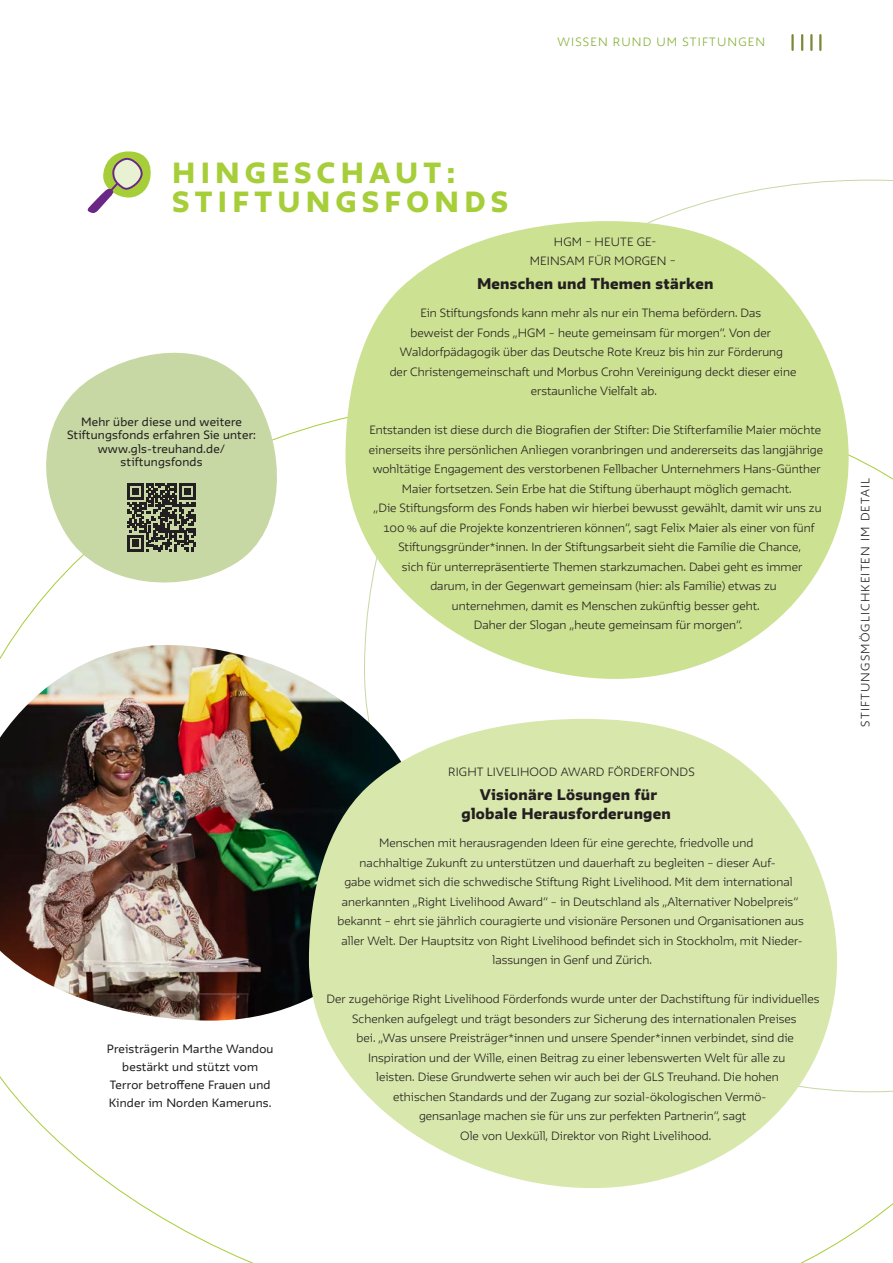
<style>
.page{position:relative;width:893px;height:1263px;background:#fff}
.page>*{position:absolute;margin:0;border:0;box-sizing:border-box;transform-origin:0 0}
.t1{font:900 25.5px/29.1px "GLS Irma";letter-spacing:.21em;color:#a6ce39}
.t2{font:900 13.5px/19.5px "GLS Irma";letter-spacing:.02em;color:#231f20;text-align:center}
.t3{font:300 10.5px/19.5px "GLS Irma";letter-spacing:.005em;color:#231f20;text-align:center}
.t4{font:10.5px/13.5px "GLS Irma";letter-spacing:.02em;color:#231f20;text-align:center}
.t5{font:300 10.5px "GLS Irma";letter-spacing:.11em;color:#231f20}
.t6{font:300 10.5px "GLS Irma";letter-spacing:.11em;color:#82ae32}
</style>
<div class="page">
<svg style="left:345px;top:221px;width:504px;height:458px;fill:#cce191"></svg>
<svg style="left:88px;top:151px;width:63px;height:62px"></svg>
<svg style="left:44px;top:352px;width:244px;height:243px;fill:#c7d8a4"></svg>
<svg style="left:127px;top:483px;width:69px;height:69px;background:#5f6350"></svg>
<img style="left:0;top:645px;width:421px;height:375px">
<svg style="left:309px;top:719px;width:528px;height:469px;fill:#d8e7ab"></svg>
<hr style="left:791px;top:35px;width:3px;height:15px;background:#7b8937">
<hr style="left:810px;top:35px;width:3px;height:15px;background:#7b8937">
<svg style="left:801px;top:35px;width:2px;height:15px"></svg>
<svg style="left:819px;top:35px;width:2px;height:15px"></svg>
<p class="t6" style="left:558px;top:35px;width:209px">WISSEN RUND UM STIFTUNGEN</p>
<h1 class="t1" style="left:172px;top:157px;width:338px">HINGESCHAUT:<br>STIFTUNGSFONDS</h1>
<p class="t4" style="left:67px;top:415px;width:190px">Mehr über diese und weitere<br>Stiftungsfonds erfahren Sie unter: www.gls-treuhand.de/ stiftungsfonds</p>
<p class="t4" style="left:107px;top:1039px;width:168px;line-height:18px">Preisträgerin Marthe Wandou bestärkt und stützt vom<br>Terror betroffene Frauen und<br>Kinder im Norden Kameruns.</p>
<p class="t3" style="left:530px;top:232px;width:148px">HGM – HEUTE GE-<br>MEINSAM FÜR MORGEN –</p>
<p class="t2" style="left:477px;top:274px;width:238px">Menschen und Themen stärken</p>
<p class="t3" style="left:390px;top:303px;width:408px">Ein Stiftungsfonds kann mehr als nur ein Thema befördern. Das<br>beweist der Fonds „HGM – heute gemeinsam für morgen“. Von der Waldorfpädagogik über das Deutsche Rote Kreuz bis hin zur Förderung<br>der Christengemeinschaft und Morbus Crohn Vereinigung deckt dieser eine erstaunliche Vielfalt ab.</p>
<p class="t3" style="left:369px;top:420px;width:453px">Entstanden ist diese durch die Biografien der Stifter: Die Stifterfamilie Maier möchte</p>
<p class="t3" style="left:369px;top:439px;width:456px">einerseits ihre persönlichen Anliegen voranbringen und andererseits das langjährige</p>
<p class="t3" style="left:373px;top:459px;width:449px">wohltätige Engagement des verstorbenen Fellbacher Unternehmers Hans-Günther</p>
<p class="t3" style="left:402px;top:478px;width:391px">Maier fortsetzen. Sein Erbe hat die Stiftung überhaupt möglich gemacht.</p>
<p class="t3" style="left:373px;top:498px;width:450px">„Die Stiftungsform des Fonds haben wir hierbei bewusst gewählt, damit wir uns zu</p>
<p class="t3" style="left:383px;top:517px;width:433px">100 % auf die Projekte konzentrieren können“, sagt Felix Maier als einer von fünf</p>
<p class="t3" style="left:398px;top:537px;width:404px">Stiftungsgründer*innen. In der Stiftungsarbeit sieht die Familie die Chance,</p>
<p class="t3" style="left:402px;top:556px;width:402px">sich für unterrepräsentierte Themen starkzumachen. Dabei geht es immer</p>
<p class="t3" style="left:430px;top:576px;width:348px">darum, in der Gegenwart gemeinsam (hier: als Familie) etwas zu</p>
<p class="t3" style="left:452px;top:595px;width:309px">unternehmen, damit es Menschen zukünftig besser geht.</p>
<p class="t3" style="left:474px;top:615px;width:270px">Daher der Slogan „heute gemeinsam für morgen“.</p>
<p class="t3" style="left:448px;top:761px;width:248px">RIGHT LIVELIHOOD AWARD FÖRDERFONDS</p>
<p class="t2" style="left:461px;top:784px;width:211px">Visionäre Lösungen für globale Herausforderungen</p>
<p class="t3" style="left:379px;top:833px;width:376px">Menschen mit herausragenden Ideen für eine gerechte, friedvolle und</p>
<p class="t3" style="left:360px;top:852px;width:418px">nachhaltige Zukunft zu unterstützen und dauerhaft zu begleiten – dieser Auf-</p>
<p class="t3" style="left:344px;top:872px;width:450px">gabe widmet sich die schwedische Stiftung Right Livelihood. Mit dem international</p>
<p class="t3" style="left:342px;top:891px;width:458px">anerkannten „Right Livelihood Award“ – in Deutschland als „Alternativer Nobelpreis“</p>
<p class="t3" style="left:337px;top:911px;width:468px">bekannt – ehrt sie jährlich couragierte und visionäre Personen und Organisationen aus</p>
<p class="t3" style="left:342px;top:930px;width:461px">aller Welt. Der Hauptsitz von Right Livelihood befindet sich in Stockholm, mit Nieder-</p>
<p class="t3" style="left:492px;top:950px;width:161px">lassungen in Genf und Zürich.</p>
<p class="t3" style="left:326px;top:989px;width:494px">Der zugehörige Right Livelihood Förderfonds wurde unter der Dachstiftung für individuelles</p>
<p class="t3" style="left:352px;top:1008px;width:446px">Schenken aufgelegt und trägt besonders zur Sicherung des internationalen Preises</p>
<p class="t3" style="left:357px;top:1028px;width:439px">bei. „Was unsere Preisträger*innen und unsere Spender*innen verbindet, sind die</p>
<p class="t3" style="left:368px;top:1047px;width:419px">Inspiration und der Wille, einen Beitrag zu einer lebenswerten Welt für alle zu</p>
<p class="t3" style="left:376px;top:1067px;width:404px">leisten. Diese Grundwerte sehen wir auch bei der GLS Treuhand. Die hohen</p>
<p class="t3" style="left:393px;top:1086px;width:375px">ethischen Standards und der Zugang zur sozial-ökologischen Vermö-</p>
<p class="t3" style="left:419px;top:1106px;width:329px">gensanlage machen sie für uns zur perfekten Partnerin“, sagt</p>
<p class="t3" style="left:460px;top:1125px;width:253px">Ole von Uexküll, Direktor von Right Livelihood.</p>
<p class="t5" style="left:858px;top:727px;width:251px;rotate:-90deg">STIFTUNGSMÖGLICHKEITEN IM DETAIL</p>
</div>
